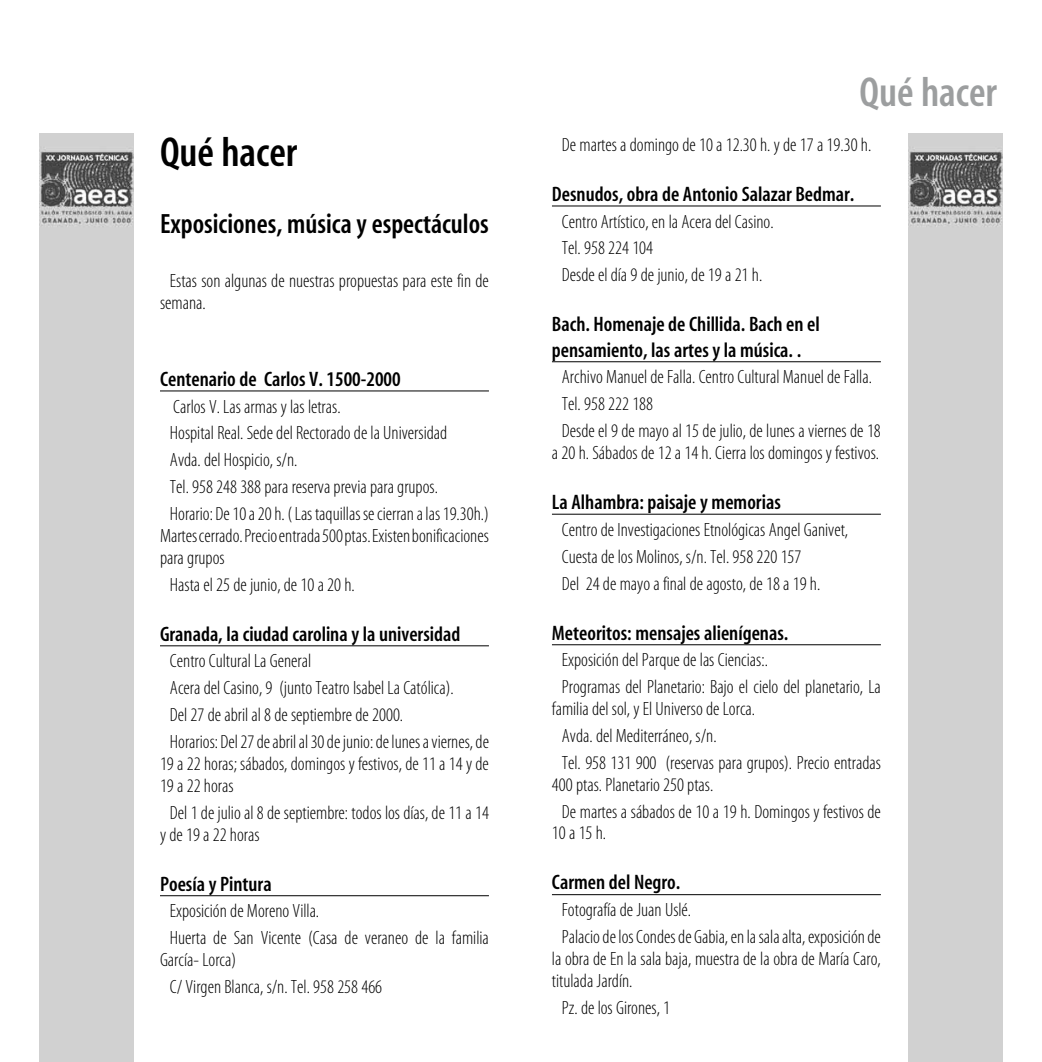
<style>
.page{position:relative;width:1042px;height:1062px;background:#fff}
.page>*{position:absolute;margin:0;border:0;box-sizing:border-box;transform-origin:0 0}
.t1{font:42px "Myriad MM 565 300";color:#000}
.t2{font:42px "Myriad MM 565 300";color:#9c9e9f}
.t3{font:28px "Myriad MM 565 300";color:#000}
.t4{font:21px/25.2px "Myriad MM 565 300";color:#000}
.t5{font:19.25px/26.8px "Myriad MM 215 300";color:#000}
</style>
<div class="page">
<hr style="left:160px;top:391px;width:329px;height:1px;background:#000">
<hr style="left:160px;top:645px;width:329px;height:1px;background:#000">
<hr style="left:160px;top:895px;width:329px;height:1px;background:#000">
<div style="left:908px;top:134px;width:94px;height:928px;background:#d1d1d1"></div>
<hr style="left:552px;top:206px;width:329px;height:1px;background:#000">
<hr style="left:552px;top:361px;width:329px;height:1px;background:#000">
<hr style="left:552px;top:514px;width:329px;height:1px;background:#000">
<hr style="left:552px;top:644px;width:329px;height:1px;background:#000">
<hr style="left:552px;top:894px;width:329px;height:1px;background:#000">
<div style="left:40px;top:134px;width:94px;height:928px;background:#d1d1d1"></div>
<h1 class="t1" style="left:160px;top:132px;width:139px">Qué hacer</h1>
<h2 class="t3" style="left:160px;top:210px;width:330px">Exposiciones, música y espectáculos</h2>
<p class="t5" style="left:160px;top:271px;width:330px;line-height:21.9px;text-indent:10px">Estas son algunas de nuestras propuestas para este fin de semana.</p>
<p class="t4" style="left:160px;top:367px;width:242px">Centenario de Carlos V. 1500-2000</p>
<p class="t5" style="left:170px;top:394px;width:321px">Carlos V. Las armas y las letras.<br>Hospital Real. Sede del Rectorado de la Universidad<br>Avda. del Hospicio, s/n.<br>Tel. 958 248 388 para reserva previa para grupos.<br>Horario: De 10 a 20 h. ( Las taquillas se cierran a las 19.30h.)</p>
<p class="t5" style="left:160px;top:525px;width:330px;line-height:21.9px">Martes cerrado. Precio entrada 500 ptas. Existen bonificaciones para grupos</p>
<p class="t5" style="left:170px;top:572px;width:186px">Hasta el 25 de junio, de 10 a 20 h.</p>
<p class="t4" style="left:160px;top:622px;width:302px">Granada, la ciudad carolina y la universidad</p>
<p class="t5" style="left:170px;top:648px;width:321px">Centro Cultural La General<br>Acera del Casino, 9 (junto Teatro Isabel La Católica).<br>Del 27 de abril al 8 de septiembre de 2000.<br>Horarios: Del 27 de abril al 30 de junio: de lunes a viernes, de</p>
<p class="t5" style="left:160px;top:753px;width:330px;line-height:21.9px">19 a 22 horas; sábados, domingos y festivos, de 11 a 14 y de<br>19 a 22 horas</p>
<p class="t5" style="left:160px;top:802px;width:330px;line-height:21.9px;text-indent:10px">Del 1 de julio al 8 de septiembre: todos los días, de 11 a 14 y de 19 a 22 horas</p>
<p class="t4" style="left:160px;top:872px;width:113px">Poesía y Pintura</p>
<p class="t5" style="left:170px;top:898px;width:320px">Exposición de Moreno Villa.<br>Huerta de San Vicente (Casa de veraneo de la familia</p>
<p class="t5" style="left:170px;top:947px;width:214px;text-indent:-10px">García- Lorca)<br>C/ Virgen Blanca, s/n. Tel. 958 258 466</p>
<h1 class="t2" style="left:859px;top:72px;width:139px">Qué hacer</h1>
<p class="t5" style="left:562px;top:132px;width:311px">De martes a domingo de 10 a 12.30 h. y de 17 a 19.30 h.</p>
<p class="t4" style="left:552px;top:182px;width:304px">Desnudos, obra de Antonio Salazar Bedmar.</p>
<p class="t5" style="left:562px;top:209px;width:213px">Centro Artístico, en la Acera del Casino.<br>Tel. 958 224 104<br>Desde el día 9 de junio, de 19 a 21 h.</p>
<p class="t4" style="left:552px;top:313px;width:269px">Bach. Homenaje de Chillida. Bach en el pensamiento, las artes y la música. .</p>
<p class="t5" style="left:562px;top:364px;width:320px">Archivo Manuel de Falla. Centro Cultural Manuel de Falla.<br>Tel. 958 222 188<br>Desde el 9 de mayo al 15 de julio, de lunes a viernes de 18</p>
<p class="t5" style="left:552px;top:440px;width:329px">a 20 h. Sábados de 12 a 14 h. Cierra los domingos y festivos.</p>
<p class="t4" style="left:552px;top:490px;width:230px">La Alhambra: paisaje y memorias</p>
<p class="t5" style="left:562px;top:517px;width:288px">Centro de Investigaciones Etnológicas Angel Ganivet,<br>Cuesta de los Molinos, s/n. Tel. 958 220 157<br>Del 24 de mayo a final de agosto, de 18 a 19 h.</p>
<p class="t4" style="left:552px;top:621px;width:238px">Meteoritos: mensajes alienígenas.</p>
<p class="t5" style="left:562px;top:647px;width:320px">Exposición del Parque de las Ciencias:.<br>Programas del Planetario: Bajo el cielo del planetario, La</p>
<p class="t5" style="left:562px;top:696px;width:320px;text-indent:-10px">familia del sol, y El Universo de Lorca.<br>Avda. del Mediterráneo, s/n.<br>Tel. 958 131 900 (reservas para grupos). Precio entradas</p>
<p class="t5" style="left:562px;top:772px;width:320px;text-indent:-10px">400 ptas. Planetario 250 ptas.<br>De martes a sábados de 10 a 19 h. Domingos y festivos de</p>
<p class="t5" style="left:552px;top:820px;width:56px">10 a 15 h.</p>
<p class="t4" style="left:552px;top:871px;width:130px">Carmen del Negro.</p>
<p class="t5" style="left:562px;top:897px;width:321px">Fotografía de Juan Uslé.<br>Palacio de los Condes de Gabia, en la sala alta, exposición de</p>
<p class="t5" style="left:552px;top:948px;width:330px;line-height:21.9px">la obra de En la sala baja, muestra de la obra de María Caro, titulada Jardín.</p>
<p class="t5" style="left:562px;top:995px;width:110px">Pz. de los Girones, 1</p>
</div>
